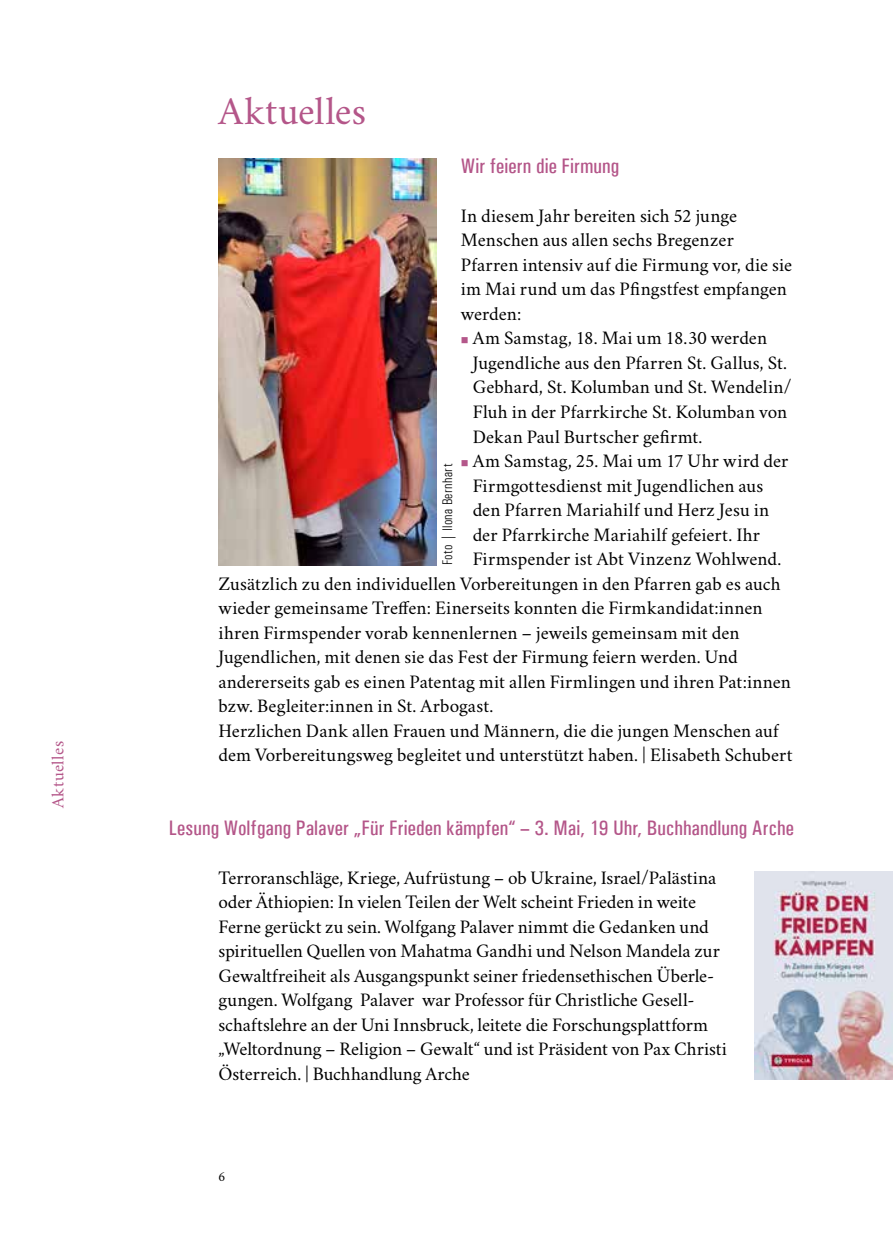
<style>
.page{position:relative;width:893px;height:1241px;background:#fff}
.page>*{position:absolute;margin:0;border:0;box-sizing:border-box;transform-origin:0 0}
.t1{font:40.25px "Crimson";letter-spacing:.005em;color:#b45689}
.t2{font:500 condensed 21px "Univers";letter-spacing:.005em;color:#b45689}
.t3{font:19.25px/24.5px "Crimson";color:#000}
.t4{font:17.5px "Crimson";letter-spacing:.025em;color:#b45689}
.t5{font:300 condensed 14px "Univers";letter-spacing:.025em;color:#000}
.t6{font:14px "Crimson";color:#000}
.s1{color:#b4578a}
</style>
<div class="page">
<img style="left:218px;top:158px;width:218px;height:407px">
<img style="left:755px;top:871px;width:138px;height:208px">
<p class="t4" style="left:44px;top:808px;width:69px;rotate:-90deg">Aktuelles</p>
<h1 class="t1" style="left:218px;top:79px;width:149px">Aktuelles</h1>
<p class="t2" style="left:461px;top:153px;width:160px">Wir feiern die Firmung</p>
<p class="t3" style="left:461px;top:201px;width:333px">In diesem Jahr bereiten sich 52 junge Menschen aus allen sechs Bregenzer Pfarren intensiv auf die Firmung vor, die sie im Mai rund um das Pfingstfest empfangen werden:</p>
<p class="t3" style="left:473px;top:323px;width:320px;text-indent:-12px"><span class="s1">■</span> Am Samstag, 18. Mai um 18.30 werden Jugendliche aus den Pfarren St. Gallus, St.<br>Gebhard, St. Kolumban und St. Wendelin/ Fluh in der Pfarrkirche St. Kolumban von Dekan Paul Burtscher gefirmt.</p>
<p class="t3" style="left:461px;top:446px;width:329px"><span class="s1">■</span> Am Samstag, 25. Mai um 17 Uhr wird der</p>
<p class="t3" style="left:473px;top:470px;width:292px">Firmgottesdienst mit Jugendlichen aus</p>
<p class="t3" style="left:473px;top:495px;width:298px">den Pfarren Mariahilf und Herz Jesu in</p>
<p class="t3" style="left:473px;top:519px;width:289px">der Pfarrkirche Mariahilf gefeiert. Ihr</p>
<p class="t3" style="left:473px;top:544px;width:310px">Firmspender ist Abt Vinzenz Wohlwend.</p>
<p class="t3" style="left:218px;top:568px;width:563px">Zusätzlich zu den individuellen Vorbereitungen in den Pfarren gab es auch</p>
<p class="t3" style="left:218px;top:593px;width:546px">wieder gemeinsame Treffen: Einerseits konnten die Firmkandidat:innen</p>
<p class="t3" style="left:218px;top:617px;width:522px">ihren Firmspender vorab kennenlernen – jeweils gemeinsam mit den</p>
<p class="t3" style="left:218px;top:642px;width:521px">Jugendlichen, mit denen sie das Fest der Firmung feiern werden. Und</p>
<p class="t3" style="left:218px;top:666px;width:574px">andererseits gab es einen Patentag mit allen Firmlingen und ihren Pat:innen</p>
<p class="t3" style="left:218px;top:691px;width:276px">bzw. Begleiter:innen in St. Arbogast.</p>
<p class="t3" style="left:218px;top:715px;width:562px">Herzlichen Dank allen Frauen und Männern, die die jungen Menschen auf</p>
<p class="t3" style="left:218px;top:740px;width:576px">dem Vorbereitungsweg begleitet und unterstützt haben. | Elisabeth Schubert</p>
<p class="t5" style="left:439px;top:565px;width:103px;rotate:-90deg">Foto | Ilona Bernhart</p>
<p class="t2" style="left:169px;top:815px;width:627px">Lesung Wolfgang Palaver „Für Frieden kämpfen“ – 3. Mai, 19 Uhr, Buchhandlung Arche</p>
<p class="t3" style="left:218px;top:862px;width:510px">Terroranschläge, Kriege, Aufrüstung – ob Ukraine, Israel/Palästina oder Äthiopien: In vielen Teilen der Welt scheint Frieden in weite Ferne gerückt zu sein. Wolfgang Palaver nimmt die Gedanken und spirituellen Quellen von Mahatma Gandhi und Nelson Mandela zur Gewaltfreiheit als Ausgangspunkt seiner friedensethischen Überle&shy;gungen. Wolfgang Palaver war Professor für Christliche Gesell&shy;schaftslehre an der Uni Innsbruck, leitete die Forschungsplattform „Weltordnung – Religion – Gewalt“ und ist Präsident von Pax Christi Österreich. | Buchhandlung Arche</p>
<p class="t6" style="left:218px;top:1164px;width:8px">6</p>
</div>
